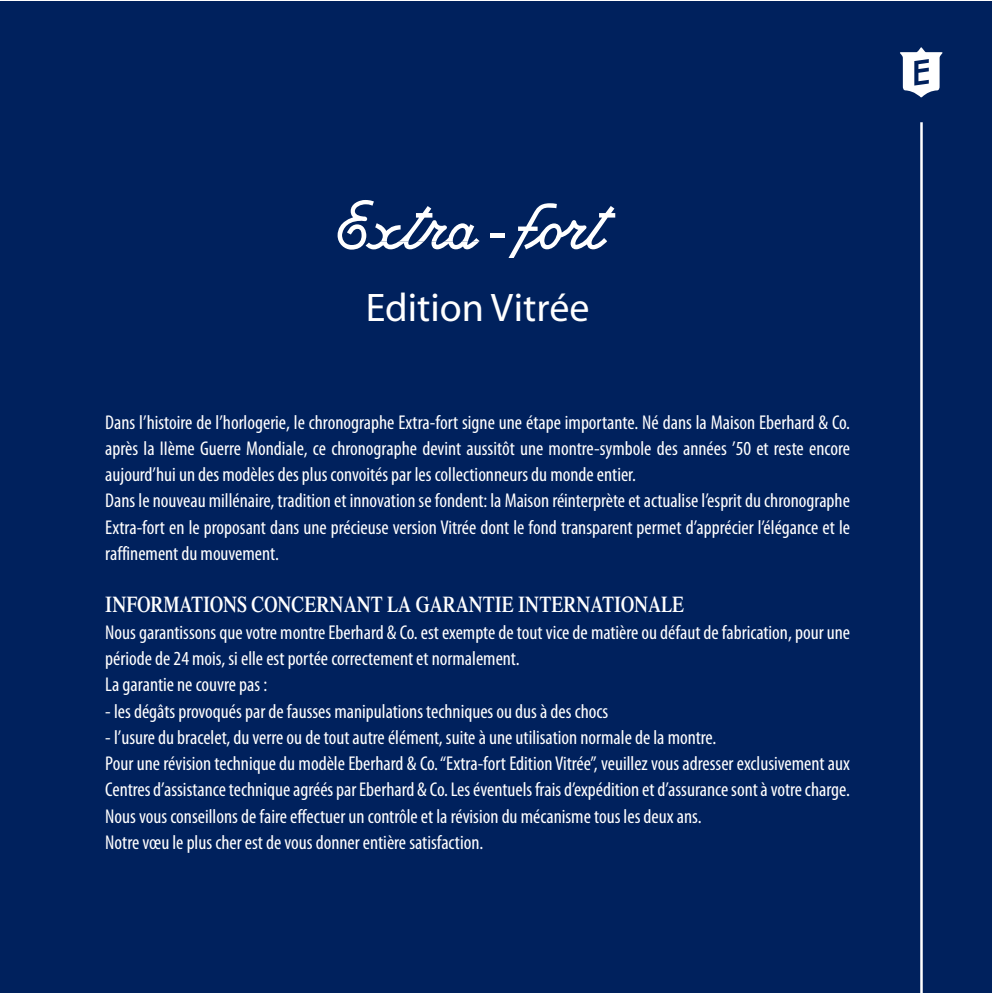
<style>
.page{position:relative;width:993px;height:993px;background:#fff}
.page>*{position:absolute;margin:0;border:0;box-sizing:border-box;transform-origin:0 0}
.t1{font:40px "Myriad";color:#fff}
.t2{font:600 22.5px "Times LT Std";color:#fff;scale:.8 1}
.t3{font:condensed 20px/26.2px "Myriad Pro";color:#fff}
</style>
<div class="page">
<div style="left:0;top:1px;width:991px;height:991px;background:#00215d"></div>
<div style="left:490px;top:233px;width:15px;height:5px;background:#fff"></div>
<svg style="left:509px;top:203px;width:106px;height:54px"></svg>
<svg style="left:337px;top:200px;width:142px;height:49px"></svg>
<hr style="left:919px;top:122px;width:3px;height:870px;background:#fff">
<svg style="left:900px;top:47px;width:42px;height:50px"></svg>
<h1 class="t1" style="left:365px;top:293px;width:225px">Edition Vitrée</h1>
<p class="t3" style="left:105px;top:410px;width:746px">Dans l’histoire de l’horlogerie, le chronographe Extra-fort signe une étape importante. Né dans la Maison Eberhard &amp; Co. après la IIème Guerre Mondiale, ce chronographe devint aussitôt une montre-symbole des années ’50 et reste encore aujourd’hui un des modèles des plus convoités par les collectionneurs du monde entier.<br>Dans le nouveau millénaire, tradition et innovation se fondent: la Maison réinterprète et actualise l’esprit du chronographe Extra-fort en le proposant dans une précieuse version Vitrée dont le fond transparent permet d’apprécier l’élégance et le raffinement du mouvement.</p>
<p class="t2" style="left:105px;top:596px;width:724px">INFORMATIONS CONCERNANT LA GARANTIE INTERNATIONALE</p>
<p class="t3" style="left:105px;top:620px;width:746px">Nous garantissons que votre montre Eberhard &amp; Co. est exempte de tout vice de matière ou défaut de fabrication, pour une période de 24 mois, si elle est portée correctement et normalement.<br>La garantie ne couvre pas :</p>
<p class="t3" style="left:105px;top:699px;width:504px">- les dégâts provoqués par de fausses manipulations techniques ou dus à des chocs</p>
<p class="t3" style="left:105px;top:725px;width:746px">- l’usure du bracelet, du verre ou de tout autre élément, suite à une utilisation normale de la montre.<br>Pour une révision technique du modèle Eberhard &amp; Co. “Extra-fort Edition Vitrée”, veuillez vous adresser exclusivement aux Centres d’assistance technique agréés par Eberhard &amp; Co. Les éventuels frais d’expédition et d’assurance sont à votre charge.<br>Nous vous conseillons de faire effectuer un contrôle et la révision du mécanisme tous les deux ans.<br>Notre vœu le plus cher est de vous donner entière satisfaction.</p>
</div>
